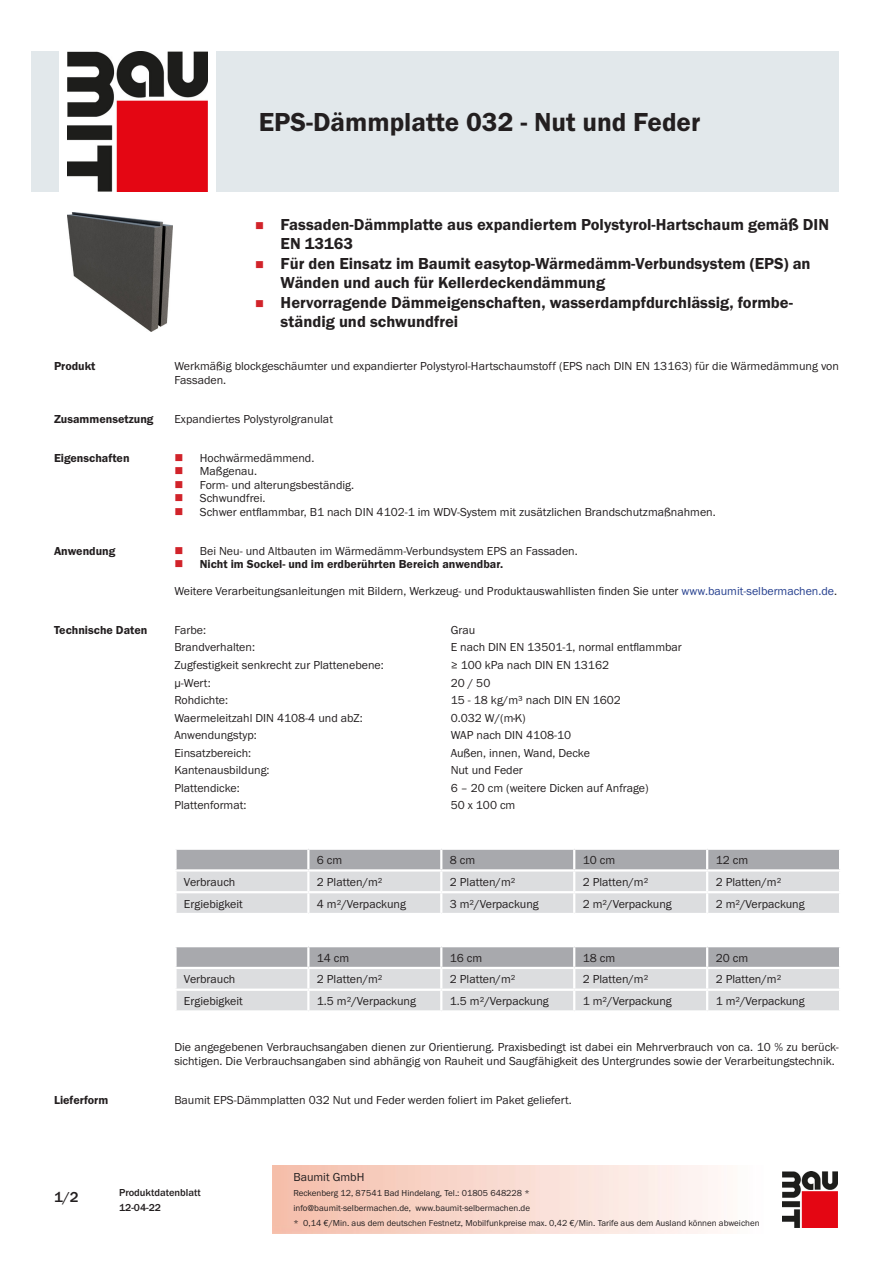
<style>
.page{position:relative;width:893px;height:1263px;background:#fff}
.page>*{position:absolute;margin:0;border:0;box-sizing:border-box;transform-origin:0 0}
.PDS_Produktname{font:27px "BM Franklin Gothic URW Dem";color:#231f20}
.t1{font:16.5px/19.5px "BM Franklin Gothic URW Dem";color:#231f20}
.t2{font:500 15px "BM Franklin Gothic URW";color:#231f20}
.PDS_Standard{font:12px/13.5px "BM Franklin Gothic URW Boo";color:#231f20}
.PDS_Standard_linksbü{font:12px "BM Franklin Gothic URW Boo";color:#231f20}
.PDS_Header{font:12px "BM Franklin Gothic URW Dem";color:#231f20}
.t3{font:500 10.5px/15px "BM Franklin Gothic URW";color:#231f20}
.t4{font:9px/15px "BM Franklin Gothic URW Boo";color:#231f20}
.s1{color:#253f8e}
</style>
<div class="page">
<img style="left:782px;top:1171px;width:56px;height:56px">
<div style="left:32px;top:51px;width:27px;height:140px;background:#e2e8eb"></div>
<img style="left:68px;top:51px;width:139px;height:140px">
<div style="left:216px;top:51px;width:623px;height:140px;background:#e2e8eb"></div>
<img style="left:68px;top:213px;width:105px;height:119px">
<svg style="left:176px;top:849px;width:664px;height:64px;background:#cccdd0"></svg>
<hr style="left:174px;top:869px;width:134px;height:2px;background:#fff">
<hr style="left:174px;top:871px;width:3px;height:20px;background:#fff">
<hr style="left:308px;top:869px;width:133px;height:2px;background:#fff">
<hr style="left:307px;top:871px;width:2px;height:20px;background:#fff">
<hr style="left:441px;top:869px;width:133px;height:2px;background:#fff">
<hr style="left:440px;top:871px;width:2px;height:20px;background:#fff">
<hr style="left:574px;top:869px;width:133px;height:2px;background:#fff">
<hr style="left:573px;top:871px;width:2px;height:20px;background:#fff">
<hr style="left:707px;top:869px;width:134px;height:2px;background:#fff">
<hr style="left:706px;top:871px;width:2px;height:20px;background:#fff">
<hr style="left:839px;top:871px;width:2px;height:20px;background:#fff">
<hr style="left:174px;top:891px;width:134px;height:2px;background:#fff">
<hr style="left:174px;top:893px;width:3px;height:20px;background:#fff">
<hr style="left:308px;top:891px;width:133px;height:2px;background:#fff">
<hr style="left:307px;top:893px;width:2px;height:20px;background:#fff">
<hr style="left:441px;top:891px;width:133px;height:2px;background:#fff">
<hr style="left:440px;top:893px;width:2px;height:20px;background:#fff">
<hr style="left:574px;top:891px;width:133px;height:2px;background:#fff">
<hr style="left:573px;top:893px;width:2px;height:20px;background:#fff">
<hr style="left:707px;top:891px;width:134px;height:2px;background:#fff">
<hr style="left:706px;top:893px;width:2px;height:20px;background:#fff">
<hr style="left:839px;top:893px;width:2px;height:20px;background:#fff">
<svg style="left:175px;top:946px;width:665px;height:65px;background:#d0d1d3"></svg>
<hr style="left:707px;top:1010px;width:134px;height:2px;background:#fff">
<p class="PDS_Produktname" style="left:259px;top:106px;width:443px">EPS-Dämmplatte 032 - Nut und Feder</p>
<p class="t1" style="left:281px;top:215px;width:550px">Fassaden-Dämmplatte aus expandiertem Polystyrol-Hartschaum gemäß DIN<br>EN 13163</p>
<p class="t1" style="left:281px;top:254px;width:531px">Für den Einsatz im Baumit easytop-Wärmedämm-Verbundsystem (EPS) an<br>Wänden und auch für Kellerdeckendämmung</p>
<p class="t1" style="left:281px;top:293px;width:514px">Hervorragende Dämmeigenschaften, wasserdampfdurchlässig, formbe&shy;ständig und schwundfrei</p>
<p class="PDS_Header" style="left:54px;top:359px;width:43px">Produkt</p>
<p class="PDS_Standard" style="left:174px;top:360px;width:666px">Werkmäßig blockgeschäumter und expandierter Polystyrol-Hartschaumstoff (EPS nach DIN EN 13163) für die Wärmedämmung von<br>Fassaden.</p>
<p class="PDS_Header" style="left:54px;top:411px;width:101px">Zusammensetzung</p>
<p class="PDS_Standard" style="left:174px;top:412px;width:160px">Expandiertes Polystyrolgranulat</p>
<p class="PDS_Header" style="left:54px;top:450px;width:77px">Eigenschaften</p>
<p class="PDS_Standard" style="left:200px;top:451px;width:116px">Hochwärmedämmend.</p>
<p class="PDS_Standard" style="left:200px;top:465px;width:59px">Maßgenau.</p>
<p class="PDS_Standard" style="left:200px;top:478px;width:156px">Form- und alterungsbeständig.</p>
<p class="PDS_Standard" style="left:200px;top:492px;width:67px">Schwundfrei.</p>
<p class="PDS_Standard" style="left:200px;top:505px;width:517px">Schwer entflammbar, B1 nach DIN 4102-1 im WDV-System mit zusätzlichen Brandschutzmaßnahmen.</p>
<p class="PDS_Header" style="left:54px;top:543px;width:63px">Anwendung</p>
<p class="PDS_Standard" style="left:200px;top:544px;width:379px">Bei Neu- und Altbauten im Wärmedämm-Verbundsystem EPS an Fassaden.</p>
<p class="PDS_Header" style="left:200px;top:557px;width:305px">Nicht im Sockel- und im erdberührten Bereich anwendbar.</p>
<p class="PDS_Standard" style="left:174px;top:584px;width:664px">Weitere Verarbeitungsanleitungen mit Bildern, Werkzeug- und Produktauswahllisten finden Sie unter <span class="s1">www.baumit-selbermachen.de</span>.</p>
<p class="PDS_Header" style="left:54px;top:622px;width:95px">Technische Daten</p>
<p class="PDS_Standard_linksbü" style="left:174px;top:622px;width:33px">Farbe:</p>
<p class="PDS_Standard_linksbü" style="left:451px;top:622px;width:26px">Grau</p>
<p class="PDS_Standard_linksbü" style="left:174px;top:640px;width:82px">Brandverhalten:</p>
<p class="PDS_Standard_linksbü" style="left:451px;top:640px;width:233px">E nach DIN EN 13501-1, normal entflammbar</p>
<p class="PDS_Standard_linksbü" style="left:174px;top:657px;width:211px">Zugfestigkeit senkrecht zur Plattenebene:</p>
<p class="PDS_Standard_linksbü" style="left:451px;top:657px;width:160px">≥ 100 kPa nach DIN EN 13162</p>
<p class="PDS_Standard_linksbü" style="left:174px;top:675px;width:38px">μ-Wert:</p>
<p class="PDS_Standard_linksbü" style="left:451px;top:675px;width:41px">20 / 50</p>
<p class="PDS_Standard_linksbü" style="left:174px;top:692px;width:55px">Rohdichte:</p>
<p class="PDS_Standard_linksbü" style="left:451px;top:692px;width:172px">15 - 18 kg/m³ nach DIN EN 1602</p>
<p class="PDS_Standard_linksbü" style="left:174px;top:710px;width:190px">Waermeleitzahl DIN 4108-4 und abZ:</p>
<p class="PDS_Standard_linksbü" style="left:451px;top:710px;width:77px">0.032 W/(m·K)</p>
<p class="PDS_Standard_linksbü" style="left:174px;top:728px;width:84px">Anwendungstyp:</p>
<p class="PDS_Standard_linksbü" style="left:451px;top:728px;width:122px">WAP nach DIN 4108-10</p>
<p class="PDS_Standard_linksbü" style="left:174px;top:745px;width:78px">Einsatzbereich:</p>
<p class="PDS_Standard_linksbü" style="left:451px;top:745px;width:141px">Außen, innen, Wand, Decke</p>
<p class="PDS_Standard_linksbü" style="left:174px;top:763px;width:97px">Kantenausbildung:</p>
<p class="PDS_Standard_linksbü" style="left:451px;top:763px;width:74px">Nut und Feder</p>
<p class="PDS_Standard_linksbü" style="left:174px;top:780px;width:67px">Plattendicke:</p>
<p class="PDS_Standard_linksbü" style="left:451px;top:780px;width:199px">6 – 20 cm (weitere Dicken auf Anfrage)</p>
<p class="PDS_Standard_linksbü" style="left:174px;top:798px;width:74px">Plattenformat:</p>
<p class="PDS_Standard_linksbü" style="left:451px;top:798px;width:66px">50 x 100 cm</p>
<p class="PDS_Standard_linksbü" style="left:317px;top:853px;width:27px">6 cm</p>
<p class="PDS_Standard_linksbü" style="left:450px;top:853px;width:27px">8 cm</p>
<p class="PDS_Standard_linksbü" style="left:583px;top:853px;width:34px">10 cm</p>
<p class="PDS_Standard_linksbü" style="left:716px;top:853px;width:34px">12 cm</p>
<p class="PDS_Standard_linksbü" style="left:184px;top:874px;width:53px">Verbrauch</p>
<p class="PDS_Standard_linksbü" style="left:317px;top:874px;width:67px">2 Platten/m²</p>
<p class="PDS_Standard_linksbü" style="left:450px;top:874px;width:67px">2 Platten/m²</p>
<p class="PDS_Standard_linksbü" style="left:583px;top:874px;width:67px">2 Platten/m²</p>
<p class="PDS_Standard_linksbü" style="left:716px;top:874px;width:67px">2 Platten/m²</p>
<p class="PDS_Standard_linksbü" style="left:184px;top:896px;width:60px">Ergiebigkeit</p>
<p class="PDS_Standard_linksbü" style="left:317px;top:896px;width:90px">4 m²/Verpackung</p>
<p class="PDS_Standard_linksbü" style="left:450px;top:896px;width:90px">3 m²/Verpackung</p>
<p class="PDS_Standard_linksbü" style="left:583px;top:896px;width:90px">2 m²/Verpackung</p>
<p class="PDS_Standard_linksbü" style="left:716px;top:896px;width:90px">2 m²/Verpackung</p>
<p class="PDS_Standard_linksbü" style="left:317px;top:950px;width:34px">14 cm</p>
<p class="PDS_Standard_linksbü" style="left:450px;top:950px;width:34px">16 cm</p>
<p class="PDS_Standard_linksbü" style="left:583px;top:950px;width:34px">18 cm</p>
<p class="PDS_Standard_linksbü" style="left:716px;top:950px;width:34px">20 cm</p>
<p class="PDS_Standard_linksbü" style="left:184px;top:972px;width:53px">Verbrauch</p>
<p class="PDS_Standard_linksbü" style="left:317px;top:972px;width:67px">2 Platten/m²</p>
<p class="PDS_Standard_linksbü" style="left:450px;top:972px;width:67px">2 Platten/m²</p>
<p class="PDS_Standard_linksbü" style="left:583px;top:972px;width:67px">2 Platten/m²</p>
<p class="PDS_Standard_linksbü" style="left:716px;top:972px;width:67px">2 Platten/m²</p>
<p class="PDS_Standard_linksbü" style="left:184px;top:994px;width:60px">Ergiebigkeit</p>
<p class="PDS_Standard_linksbü" style="left:317px;top:994px;width:101px">1.5 m²/Verpackung</p>
<p class="PDS_Standard_linksbü" style="left:450px;top:994px;width:101px">1.5 m²/Verpackung</p>
<p class="PDS_Standard_linksbü" style="left:583px;top:994px;width:90px">1 m²/Verpackung</p>
<p class="PDS_Standard_linksbü" style="left:716px;top:994px;width:90px">1 m²/Verpackung</p>
<p class="PDS_Standard" style="left:174px;top:1041px;width:666px">Die angegebenen Verbrauchsangaben dienen zur Orientierung. Praxisbedingt ist dabei ein Mehrverbrauch von ca. 10 % zu berück&shy;sichtigen. Die Verbrauchsangaben sind abhängig von Rauheit und Saugfähigkeit des Untergrundes sowie der Verarbeitungstechnik.</p>
<p class="PDS_Header" style="left:54px;top:1092px;width:56px">Lieferform</p>
<p class="PDS_Standard" style="left:174px;top:1093px;width:399px">Baumit EPS-Dämmplatten 032 Nut und Feder werden foliert im Paket geliefert.</p>
<p class="t2" style="left:54px;top:1188px;width:26px">1/2</p>
<p class="t3" style="left:119px;top:1185px;width:83px">Produktdatenblatt<br>12-04-22</p>
<p class="PDS_Standard" style="left:293px;top:1170px;width:73px">Baumit GmbH</p>
<p class="t4" style="left:293px;top:1186px;width:468px">Reckenberg 12, 87541 Bad Hindelang, Tel.: 01805 648228 *<br>info@baumit-selbermachen.de, www.baumit-selbermachen.de<br>* 0,14 €/Min. aus dem deutschen Festnetz, Mobilfunkpreise max. 0,42 €/Min. Tarife aus dem Ausland können abweichen</p>
</div>
